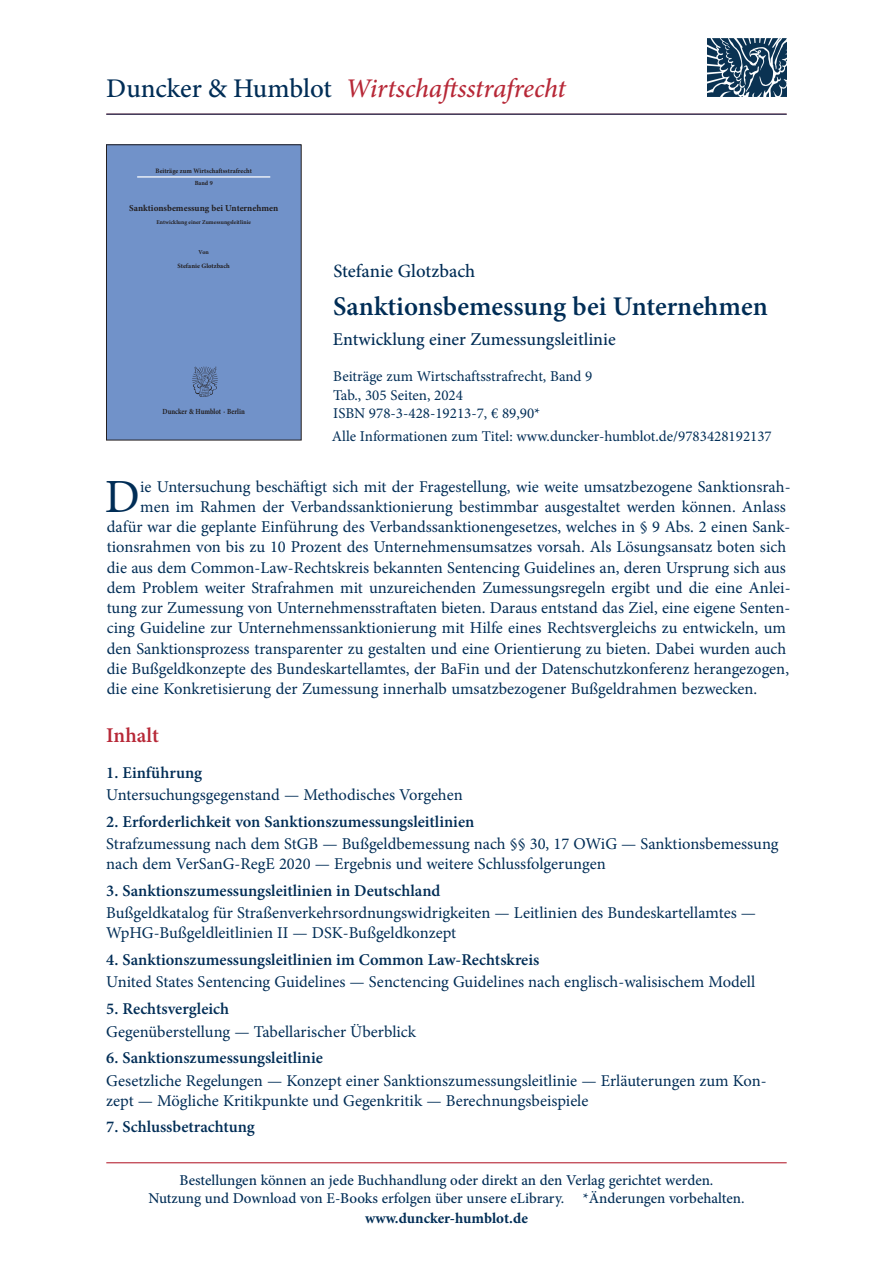
<style>
.page{position:relative;width:893px;height:1263px;background:#fff}
.page>*{position:absolute;margin:0;border:0;box-sizing:border-box;transform-origin:0 0}
.t1{font:47.7px "Minion Pro";color:#002d56}
.t2{font:italic 500 27px "Minion Pro";letter-spacing:-.01em;color:#b72837}
.t3{font:600 27px "Minion Pro";letter-spacing:-.005em;color:#002d56}
.t4{font:600 21px "Minion Pro";color:#b72837}
.t5{font:500 18.75px "Minion Pro";color:#002d56}
.t6{font:500 18px "Minion Pro";color:#002d56}
.t7{font:16.5px/20.2px "Minion Pro";color:#002d56}
.t8{font:600 16.5px "Minion Pro";color:#002d56}
.t9{font:500 15px/18px "Minion Pro";color:#002d56;text-align:center}
.t10{font:15px/18.8px "Minion Pro";color:#002d56}
.t11{font:700 15px "Minion Pro";color:#002d56}
.t12{font:700 9.15px "Minion Pro";color:#231f20}
.t13{font:700 7.8px "Minion Pro";letter-spacing:-.005em;color:#231f20;scale:.86 1}
.t14{font:700 6.75px "Minion Pro";letter-spacing:.005em;color:#231f20;scale:.96 1}
.t15{font:700 6.6px "Minion Pro";color:#231f20}
.t16{font:700 6.3px "Minion Pro";color:#231f20}
.t17{font:700 6px "Minion Pro";color:#231f20}
.t18{font:700 5.85px "Minion Pro";color:#231f20}
.s1{font-style:normal;color:#002d56}
</style>
<div class="page">
<hr style="left:106px;top:1162px;width:681px;height:1px;background:#b72837">
<div style="left:106px;top:145px;width:195px;height:295px;background:#7192c9"></div>
<hr style="left:137px;top:176px;width:133px;height:2px;background:#fff">
<img style="left:192px;top:366px;width:26px;height:31px">
<div style="left:106px;top:145px;width:195px;height:295px;border:1px solid #231f20"></div>
<img style="left:707px;top:38px;width:79px;height:59px">
<hr style="left:106px;top:114px;width:681px;height:1px;background:#002d56">
<h2 class="t2" style="left:106px;top:70px;width:461px"><span class="s1">Duncker &amp; Humblot</span> Wirtschaftsstrafrecht</h2>
<p class="t14" style="left:155px;top:167px;width:102px">Beiträge zum Wirtschaftsstrafrecht</p>
<p class="t16" style="left:195px;top:178px;width:20px">Band 9</p>
<p class="t12" style="left:129px;top:202px;width:151px">Sanktionsbemessung bei Unternehmen</p>
<p class="t18" style="left:156px;top:218px;width:96px">Entwicklung einer Zumessungsleitlinie</p>
<p class="t17" style="left:199px;top:248px;width:12px">Von</p>
<p class="t15" style="left:178px;top:261px;width:54px">Stefanie Glotzbach</p>
<p class="t13" style="left:163px;top:406px;width:97px">Duncker &amp; Humblot · Berlin</p>
<p class="t5" style="left:333px;top:258px;width:143px">Stefanie Glotzbach</p>
<h2 class="t3" style="left:333px;top:288px;width:436px">Sanktionsbemessung bei Unternehmen</h2>
<p class="t6" style="left:333px;top:327px;width:284px">Entwicklung einer Zumessungsleitlinie</p>
<p class="t10" style="left:333px;top:367px;width:261px">Beiträge zum Wirtschaftsstrafrecht, Band 9<br>Tab., 305 Seiten, 2024<br>ISBN 978-3-428-19213-7, € 89,90*</p>
<p class="t10" style="left:332px;top:427px;width:442px">Alle Informationen zum Titel: www.duncker-humblot.de/9783428192137</p>
<h1 class="t1" style="left:105px;top:465px;width:37px">D</h1>
<p class="t7" style="left:140px;top:476px;width:652px">ie Untersuchung beschäftigt sich mit der Fragestellung, wie weite umsatzbezogene Sanktionsrah-</p>
<p class="t7" style="left:140px;top:496px;width:647px">men im Rahmen der Verbandssanktionierung bestimmbar ausgestaltet werden können. Anlass</p>
<p class="t7" style="left:107px;top:517px;width:685px">dafür war die geplante Einführung des Verbandssanktionengesetzes, welches in § 9 Abs. 2 einen Sank-</p>
<p class="t7" style="left:107px;top:537px;width:681px">tionsrahmen von bis zu 10 Prozent des Unternehmensumsatzes vorsah. Als Lösungsansatz boten sich</p>
<p class="t7" style="left:107px;top:557px;width:680px">die aus dem Common-Law-Rechtskreis bekannten Sentencing Guidelines an, deren Ursprung sich aus</p>
<p class="t7" style="left:107px;top:577px;width:685px">dem Problem weiter Strafrahmen mit unzureichenden Zumessungsregeln ergibt und die eine Anlei-</p>
<p class="t7" style="left:107px;top:598px;width:685px">tung zur Zumessung von Unternehmensstraftaten bieten. Daraus entstand das Ziel, eine eigene Senten-</p>
<p class="t7" style="left:107px;top:618px;width:681px">cing Guideline zur Unternehmenssanktionierung mit Hilfe eines Rechtsvergleichs zu entwickeln, um</p>
<p class="t7" style="left:107px;top:638px;width:681px">den Sanktionsprozess transparenter zu gestalten und eine Orientierung zu bieten. Dabei wurden auch</p>
<p class="t7" style="left:107px;top:658px;width:684px">die Bußgeldkonzepte des Bundeskartellamtes, der BaFin und der Datenschutzkonferenz herangezogen,</p>
<p class="t7" style="left:107px;top:679px;width:652px">die eine Konkretisierung der Zumessung innerhalb umsatzbezogener Bußgeldrahmen bezwecken.</p>
<p class="t4" style="left:106px;top:721px;width:54px">Inhalt</p>
<p class="t8" style="left:106px;top:761px;width:97px">1. Einführung</p>
<p class="t7" style="left:106px;top:785px;width:358px">Untersuchungsgegenstand — Methodisches Vorgehen</p>
<p class="t8" style="left:106px;top:810px;width:370px">2. Erforderlichkeit von Sanktionszumessungsleitlinien</p>
<p class="t7" style="left:106px;top:834px;width:674px">Strafzumessung nach dem StGB — Bußgeldbemessung nach §§ 30, 17 OWiG — Sanktionsbemessung nach dem VerSanG-RegE 2020 — Ergebnis und weitere Schlussfolgerungen</p>
<p class="t8" style="left:106px;top:879px;width:336px">3. Sanktionszumessungsleitlinien in Deutschland</p>
<p class="t7" style="left:106px;top:903px;width:651px">Bußgeldkatalog für Straßenverkehrsordnungswidrigkeiten — Leitlinien des Bundeskartellamtes —<br>WpHG-Bußgeldleitlinien II — DSK-Bußgeldkonzept</p>
<p class="t8" style="left:106px;top:948px;width:434px">4. Sanktionszumessungsleitlinien im Common Law-Rechtskreis</p>
<p class="t7" style="left:106px;top:972px;width:650px">United States Sentencing Guidelines — Senctencing Guidelines nach englisch-walisischem Modell</p>
<p class="t8" style="left:106px;top:997px;width:124px">5. Rechtsvergleich</p>
<p class="t7" style="left:106px;top:1021px;width:311px">Gegenüberstellung — Tabellarischer Überblick</p>
<p class="t8" style="left:106px;top:1046px;width:218px">6. Sanktionszumessungsleitlinie</p>
<p class="t7" style="left:106px;top:1070px;width:662px">Gesetzliche Regelungen — Konzept einer Sanktionszumessungsleitlinie — Erläuterungen zum Kon&shy;zept — Mögliche Kritikpunkte und Gegenkritik — Berechnungsbeispiele</p>
<p class="t8" style="left:106px;top:1116px;width:150px">7. Schlussbetrachtung</p>
<p class="t9" style="left:148px;top:1171px;width:598px">Bestellungen können an jede Buchhandlung oder direkt an den Verlag gerichtet werden.<br>Nutzung und Download von E-Books erfolgen über unsere eLibrary. *Änderungen vorbehalten.</p>
<p class="t11" style="left:365px;top:1207px;width:164px">www.duncker-humblot.de</p>
</div>
